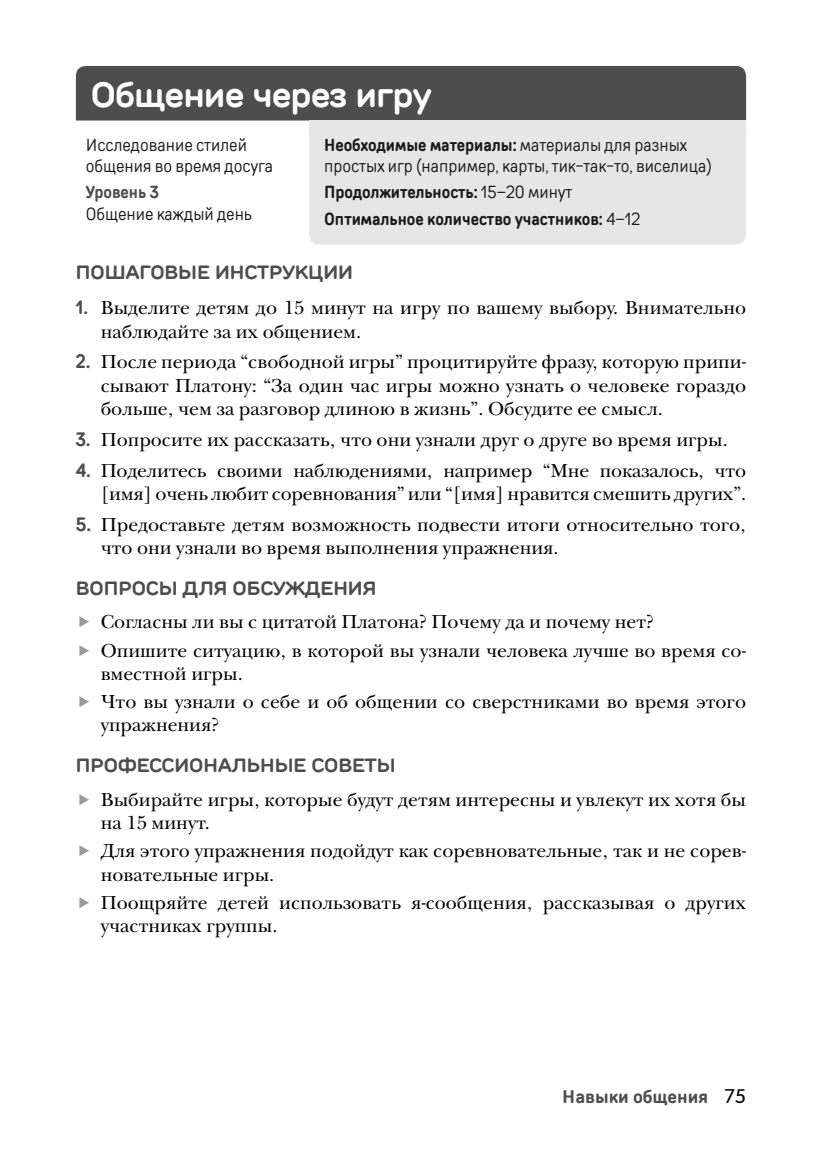
<style>
.page{position:relative;width:822px;height:1169px;background:#fff}
.page>*{position:absolute;margin:0;border:0;box-sizing:border-box;transform-origin:0 0}
.t1{font:700 35px "TT Rounds";letter-spacing:-.01em;color:#fff}
.t2{font:19.43px/23.3px "New Baskerville C";color:#000}
.t3{font:700 19.25px "TT Rounds";letter-spacing:.15em;color:#4d4d4d}
.t4{font:700 18.38px "TT Rounds Condensed";color:#4d4d4d;scale:1.1 1}
.t5{font:17.5px/21.3px "TT Rounds Condensed";color:#1a1a1a}
.t6{font:700 17.5px/26.2px "TT Rounds Condensed";color:#1a1a1a}
.t7{font:700 17.5px "TT Rounds Condensed";color:#4d4d4d}
.s1{font-weight:700}
.s2{font-weight:400}
.s3{font-family:"TT Rounds Condensed";font-weight:700;color:#4d4d4d}
.s4{font-family:"Sans Rounded Light C";font-weight:400;font-size:19.25px;color:#000}
</style>
<div class="page">
<div style="left:76px;top:66px;width:670px;height:55px;background:#4d4d4d"></div>
<div style="left:309px;top:121px;width:437px;height:16px;background:#e6e6e6"></div>
<div style="left:309px;top:137px;width:437px;height:108px;background:#e6e6e6"></div>
<h1 class="t1" style="left:91px;top:71px;width:342px">Общение через игру</h1>
<p class="t5" style="left:86px;top:133px;width:189px">Исследование стилей общения во время досуга</p>
<p class="t7" style="left:86px;top:180px;width:75px">Уровень 3</p>
<p class="t5" style="left:86px;top:202px;width:168px">Общение каждый день</p>
<p class="t5" style="left:324px;top:133px;width:389px"><span class="s1">Необходимые материалы:</span> материалы для разных простых игр (например, карты, тик-так-то, виселица)</p>
<p class="t6" style="left:324px;top:179px;width:318px">Продолжительность: <span class="s2">15–20 минут<br></span>Оптимальное количество участников: <span class="s2">4–12</span></p>
<p class="t3" style="left:76px;top:259px;width:77px">Пошагов</p>
<p class="t3" style="left:178px;top:259px;width:66px">ые инст</p>
<p class="t3" style="left:269px;top:259px;width:85px">рукции</p>
<p class="t2" style="left:101px;top:296px;width:646px;text-indent:-25px"><span class="s3">1.</span> Выделите детям до 15 минут на игру по вашему выбору. Внимательно наблюдайте за их общением.</p>
<p class="t2" style="left:101px;top:351px;width:646px;text-align:justify;text-indent:-25px"><span class="s3">2.</span> После периода “свободной игры” процитируйте фразу, которую припи&shy;сывают Платону: “За один час игры можно узнать о человеке гораздо больше, чем за разговор длиною в жизнь”. Обсудите ее смысл.</p>
<p class="t2" style="left:76px;top:428px;width:653px"><span class="s3">3.</span> Попросите их рассказать, что они узнали друг о друге во время игры.</p>
<p class="t2" style="left:76px;top:459px;width:671px;text-align:right"><span class="s3">4.</span> Поделитесь своими наблюдениями, например “Мне показалось, что [имя] очень любит соревнования” или “[имя] нравится смешить других”.</p>
<p class="t2" style="left:101px;top:513px;width:646px;text-indent:-25px"><span class="s3">5.</span> Предоставьте детям возможность подвести итоги относительно того, что они узнали во время выполнения упражнения.</p>
<p class="t3" style="left:76px;top:575px;width:302px">Воп росы для обсуждения</p>
<p class="t2" style="left:101px;top:608px;width:646px;line-height:28.3px">Согласны ли вы с цитатой Платона? Почему да и почему нет?<br>Опишите ситуацию, в которой вы узнали человека лучше во время со-</p>
<p class="t2" style="left:101px;top:659px;width:646px;line-height:28.3px">вместной игры.<br>Что вы узнали о себе и об общении со сверстниками во время этого</p>
<p class="t2" style="left:101px;top:713px;width:120px">упражнения?</p>
<p class="t3" style="left:76px;top:752px;width:250px">Профессиональн ые сов</p>
<p class="t3" style="left:352px;top:752px;width:45px">еты</p>
<p class="t2" style="left:101px;top:788px;width:646px">Выбирайте игры, которые будут детям интересны и увлекут их хотя бы на 15 минут.</p>
<p class="t2" style="left:101px;top:839px;width:646px">Для этого упражнения подойдут как соревновательные, так и не сорев&shy;новательные игры.</p>
<p class="t2" style="left:101px;top:891px;width:646px">Поощряйте детей использовать я-сообщения, рассказывая о других участниках группы.</p>
<p class="t4" style="left:562px;top:1084px;width:168px">Навыки общения <span class="s4">75</span></p>
</div>
